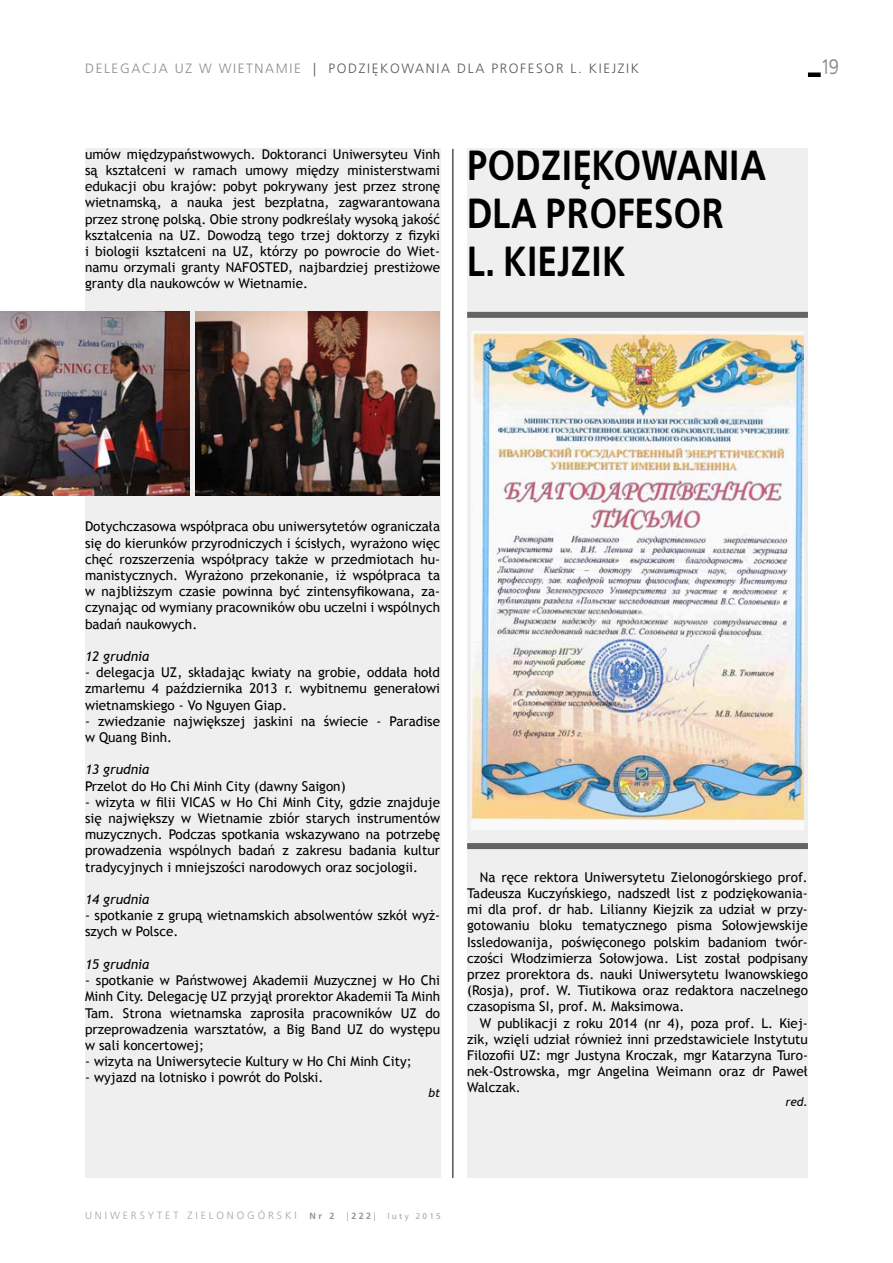
<style>
.page{position:relative;width:893px;height:1263px;background:#fff}
.page>*{position:absolute;margin:0;border:0;box-sizing:border-box;transform-origin:0 0}
.t1{font:700 42px/48px "EFN Bureau OT";color:#000}
.t2{font:21px "EFN Bureau OT";color:#8a8c8e}
.t3{font:13.5px/16.2px "Trebuchet MS";color:#000;text-align:justify}
.t4{font:italic 13.5px "Trebuchet MS";color:#000}
.t5{font:300 13.5px "Frutiger LT Pro";color:#58595b}
.t6{font:300 13.5px "Frutiger LT Pro";color:#8a8c8e}
.t7{font:italic 12px "Trebuchet MS";color:#000}
.t8{font:300 10.5px "Frutiger LT Pro";letter-spacing:.275em;color:#a3a5a8}
.t9{font:700 9px "Frutiger LT Pro";color:#939597}
.t10{font:8.25px "Frutiger LT Pro";letter-spacing:.275em;color:#a4a7a9}
.s1{font-weight:700;font-size:9px;color:#939597}
.s2{font-weight:300}
</style>
<div class="page">
<div style="left:808px;top:72px;width:13px;height:5px;background:#000"></div>
<div style="left:85px;top:149px;width:355px;height:1029px;background:#efeff0"></div>
<img style="left:195px;top:312px;width:245px;height:183px">
<img style="left:0;top:312px;width:189px;height:183px">
<div style="left:467px;top:149px;width:341px;height:1029px;background:#efeff0"></div>
<hr style="left:452px;top:149px;width:1px;height:1029px;background:#000">
<img style="left:472px;top:332px;width:331px;height:497px">
<div style="left:467px;top:312px;width:341px;height:6px;background:#636466"></div>
<div style="left:467px;top:843px;width:341px;height:6px;background:#636466"></div>
<p class="t6" style="left:85px;top:60px;width:11px">DELEGACJA</p>
<p class="t6" style="left:175px;top:60px;width:55px">UZ W WIETNAMIE</p>
<p class="t5" style="left:313px;top:60px;width:25px">| PODZI</p>
<p class="t5" style="left:372px;top:60px;width:20px">ĘKOWANIA</p>
<p class="t5" style="left:457px;top:60px;width:10px">DLA</p>
<p class="t5" style="left:491px;top:60px;width:10px">PROFESOR</p>
<p class="t5" style="left:570px;top:60px;width:27px">L. KIEJZIK</p>
<p class="t3" style="left:85px;top:146px;width:357px">umów międzypaństwowych. Doktoranci Uniwersyteu Vinh są kształceni w ramach umowy między ministerstwami edukacji obu krajów: pobyt pokrywany jest przez stronę wietnamską, a nauka jest bezpłatna, zagwarantowana przez stronę polską. Obie strony podkreślały wysoką jakość kształcenia na UZ. Dowodzą tego trzej doktorzy z fizyki i biologii kształceni na UZ, którzy po powrocie do Wiet&shy;namu orzymali granty NAFOSTED, najbardziej prestiżowe granty dla naukowców w Wietnamie.</p>
<h1 class="t1" style="left:467px;top:142px;width:301px">PODZIĘKOWANIA<br>DLA PROFESOR<br>L. KIEJZIK</h1>
<h2 class="t2" style="left:822px;top:55px;width:18px">19</h2>
<p class="t3" style="left:85px;top:519px;width:357px">Dotychczasowa współpraca obu uniwersytetów ograniczała się do kierunków przyrodniczych i ścisłych, wyrażono więc chęć rozszerzenia współpracy także w przedmiotach hu&shy;manistycznych. Wyrażono przekonanie, iż współpraca ta w najbliższym czasie powinna być zintensyfikowana, za&shy;czynając od wymiany pracowników obu uczelni i wspólnych badań naukowych.</p>
<p class="t4" style="left:85px;top:648px;width:66px">12 grudnia</p>
<p class="t3" style="left:85px;top:664px;width:357px">- delegacja UZ, składając kwiaty na grobie, oddała hołd zmarłemu 4 października 2013 r. wybitnemu generałowi wietnamskiego - Vo Nguyen Giap.</p>
<p class="t3" style="left:85px;top:713px;width:357px">- zwiedzanie największej jaskini na świecie - Paradise w Quang Binh.</p>
<p class="t4" style="left:85px;top:762px;width:66px">13 grudnia</p>
<p class="t3" style="left:85px;top:778px;width:262px">Przelot do Ho Chi Minh City (dawny Saigon)</p>
<p class="t3" style="left:85px;top:794px;width:357px">- wizyta w filii VICAS w Ho Chi Minh City, gdzie znajduje się największy w Wietnamie zbiór starych instrumentów muzycznych. Podczas spotkania wskazywano na potrzebę prowadzenia wspólnych badań z zakresu badania kultur tradycyjnych i mniejszości narodowych oraz socjologii.</p>
<p class="t4" style="left:85px;top:891px;width:66px">14 grudnia</p>
<p class="t3" style="left:85px;top:907px;width:357px">- spotkanie z grupą wietnamskich absolwentów szkół wyż&shy;szych w Polsce.</p>
<p class="t4" style="left:85px;top:956px;width:66px">15 grudnia</p>
<p class="t3" style="left:85px;top:972px;width:357px">- spotkanie w Państwowej Akademii Muzycznej w Ho Chi Minh City. Delegację UZ przyjął prorektor Akademii Ta Minh Tam. Strona wietnamska zaprosiła pracowników UZ do przeprowadzenia warsztatów, a Big Band UZ do występu w sali koncertowej;</p>
<p class="t3" style="left:85px;top:1053px;width:328px">- wizyta na Uniwersytecie Kultury w Ho Chi Minh City;</p>
<p class="t3" style="left:85px;top:1069px;width:240px">- wyjazd na lotnisko i powrót do Polski.</p>
<p class="t7" style="left:428px;top:1085px;width:13px">bt</p>
<p class="t3" style="left:467px;top:869px;width:342px;text-indent:13px">Na ręce rektora Uniwersytetu Zielonogórskiego prof.<br>Tadeusza Kuczyńskiego, nadszedł list z podziękowania&shy;mi dla prof. dr hab. Lilianny Kiejzik za udział w przy&shy;gotowaniu bloku tematycznego pisma Sołowjewskije Issledowanija, poświęconego polskim badaniom twór&shy;czości Włodzimierza Sołowjowa. List został podpisany przez prorektora ds. nauki Uniwersytetu Iwanowskiego (Rosja), prof. W. Tiutikowa oraz redaktora naczelnego czasopisma SI, prof. M. Maksimowa.</p>
<p class="t3" style="left:467px;top:1015px;width:342px;text-indent:13px">W publikacji z roku 2014 (nr 4), poza prof. L. Kiej&shy;zik, wzięli udział również inni przedstawiciele Instytutu Filozofii UZ: mgr Justyna Kroczak, mgr Katarzyna Turo&shy;nek-Ostrowska, mgr Angelina Weimann oraz dr Paweł Walczak.</p>
<p class="t7" style="left:785px;top:1095px;width:24px">red.</p>
<p class="t8" style="left:85px;top:1209px;width:251px">UNIWERSYTET ZIELONOGÓRSKI <span class="s1">Nr 2</span></p>
<p class="t9" style="left:347px;top:1211px;width:30px"><span class="s2">|</span>222<span class="s2">|</span></p>
<p class="t10" style="left:387px;top:1211px;width:55px">luty 2015</p>
</div>
